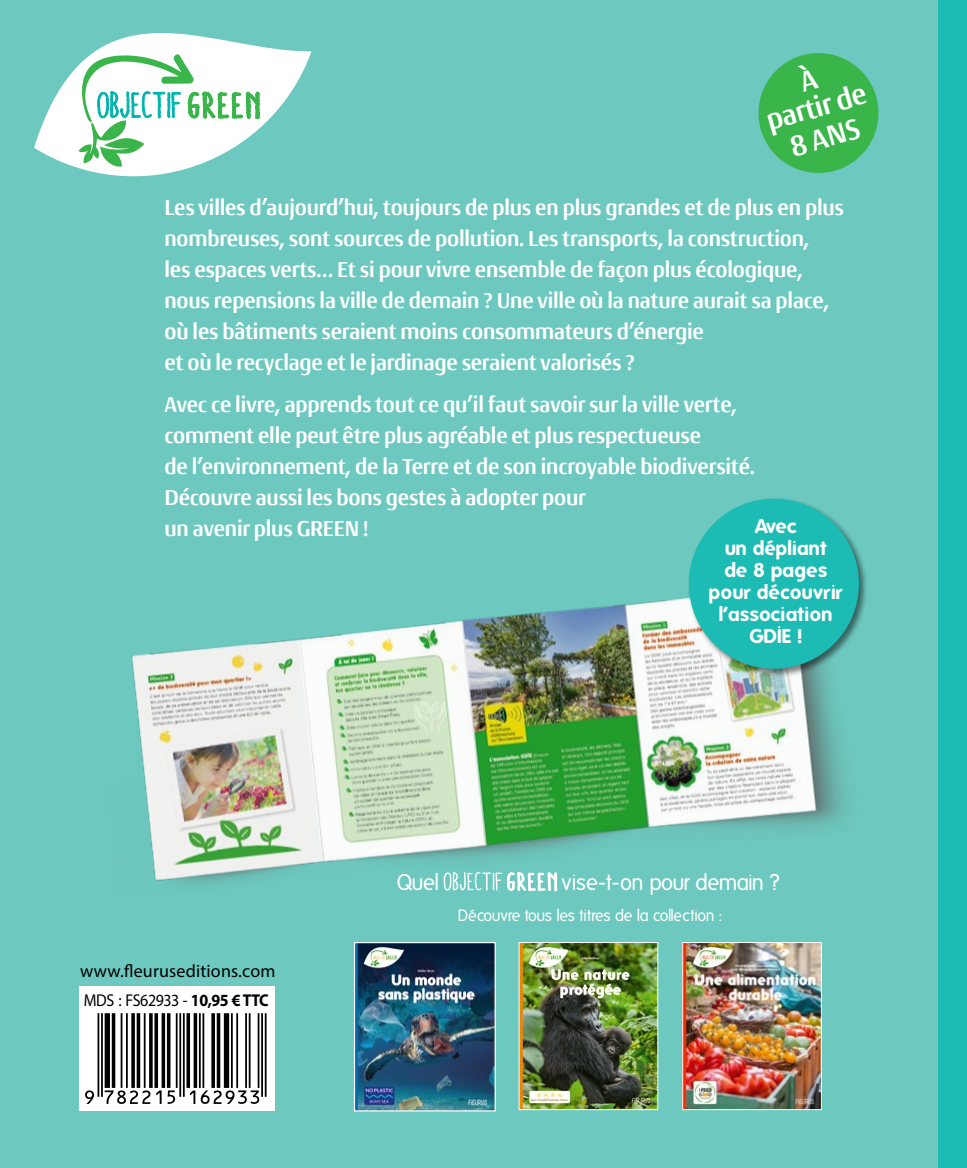
<style>
.page{position:relative;width:967px;height:1168px;background:#fff}
.page>*{position:absolute;margin:0;border:0;box-sizing:border-box;transform-origin:0 0}
.t1{font:700 30px/28px "Conto";color:#fff;text-align:center;scale:.92 1}
.t2{font:24px "Myriad Arabic";letter-spacing:-.02em;color:#000;scale:.93 1}
.t3{font:700 22.6px/31px "Conto";letter-spacing:-.01em;color:#fff;scale:.93 1}
.t4{font:22px "Folks";letter-spacing:-.025em;color:#fff}
.t5{font:700 19.6px/22px "Folks";letter-spacing:.01em;color:#fff;text-align:center}
.t6{font:18px "Myriad Pro";letter-spacing:.01em;color:#000}
.t7{font:16px "Folks";letter-spacing:-.025em;color:#fff}
.s1{font-weight:700}
</style>
<div class="page">
<div style="left:0;top:0;width:950px;height:1168px;background:#6dc8bf"></div>
<div style="left:938px;top:0;width:29px;height:1168px;background:#1cbbb4"></div>
<svg style="left:34px;top:33px;width:277px;height:144px"></svg>
<svg style="left:79px;top:52px;width:182px;height:116px;background:#cbecda"></svg>
<svg style="left:758px;top:53px;width:121px;height:120px"></svg>
<div style="left:79px;top:986px;width:196px;height:125px;background:#fff"></div>
<img style="left:131px;top:598px;width:713px;height:294px">
<div style="left:687px;top:497px;width:181px;height:181px;background:#000;opacity:.5"></div>
<div style="left:689px;top:499px;width:170px;height:170px;background:#1cbbb4;border-radius:50%"></div>
<svg style="left:443px;top:872px;width:114px;height:19px"></svg>
<img style="left:353px;top:942px;width:143px;height:170px">
<img style="left:520px;top:944px;width:136px;height:164px">
<div style="left:518px;top:942px;width:140px;height:168px;border:1px solid #fff"></div>
<img style="left:684px;top:944px;width:136px;height:164px">
<div style="left:682px;top:942px;width:140px;height:168px;border:1px solid #fff"></div>
<svg style="left:85px;top:1013px;width:181px;height:91px"></svg>
<h1 class="t1" style="left:755px;top:80px;width:113px;rotate:-16deg">À<br>partir de</h1>
<h1 class="t1" style="left:786px;top:133px;width:79px;rotate:-16deg">8 ANS</h1>
<p class="t3" style="left:164px;top:192px;width:732px">Les villes d’aujourd’hui, toujours de plus en plus grandes et de plus en plus nombreuses, sont sources de pollution. Les transports, la construction,<br>les espaces verts… Et si pour vivre ensemble de façon plus écologique, nous repensions la ville de demain ? Une ville où la nature aurait sa place, où les bâtiments seraient moins consommateurs d’énergie<br>et où le recyclage et le jardinage seraient valorisés ?</p>
<p class="t3" style="left:164px;top:389px;width:636px">Avec ce livre, apprends tout ce qu’il faut savoir sur la ville verte, comment elle peut être plus agréable et plus respectueuse<br>de l’environnement, de la Terre et de son incroyable biodiversité.<br>Découvre aussi les bons gestes à adopter pour<br>un avenir plus GREEN !</p>
<p class="t5" style="left:709px;top:515px;width:136px">Avec<br>un dépliant<br>de 8 pages pour découvrir l’association<br>GDIE !</p>
<p class="t6" style="left:80px;top:960px;width:197px">www.fleuruseditions.com</p>
<p class="t2" style="left:84px;top:983px;width:200px">MDS : FS62933 - <span class="s1">10,95 € TTC</span></p>
<p class="t4" style="left:397px;top:871px;width:44px">Quel</p>
<p class="t4" style="left:562px;top:871px;width:220px">vise-t-on pour demain ?</p>
<p class="t7" style="left:458px;top:906px;width:266px">Découvre tous les titres de la collection :</p>
</div>
